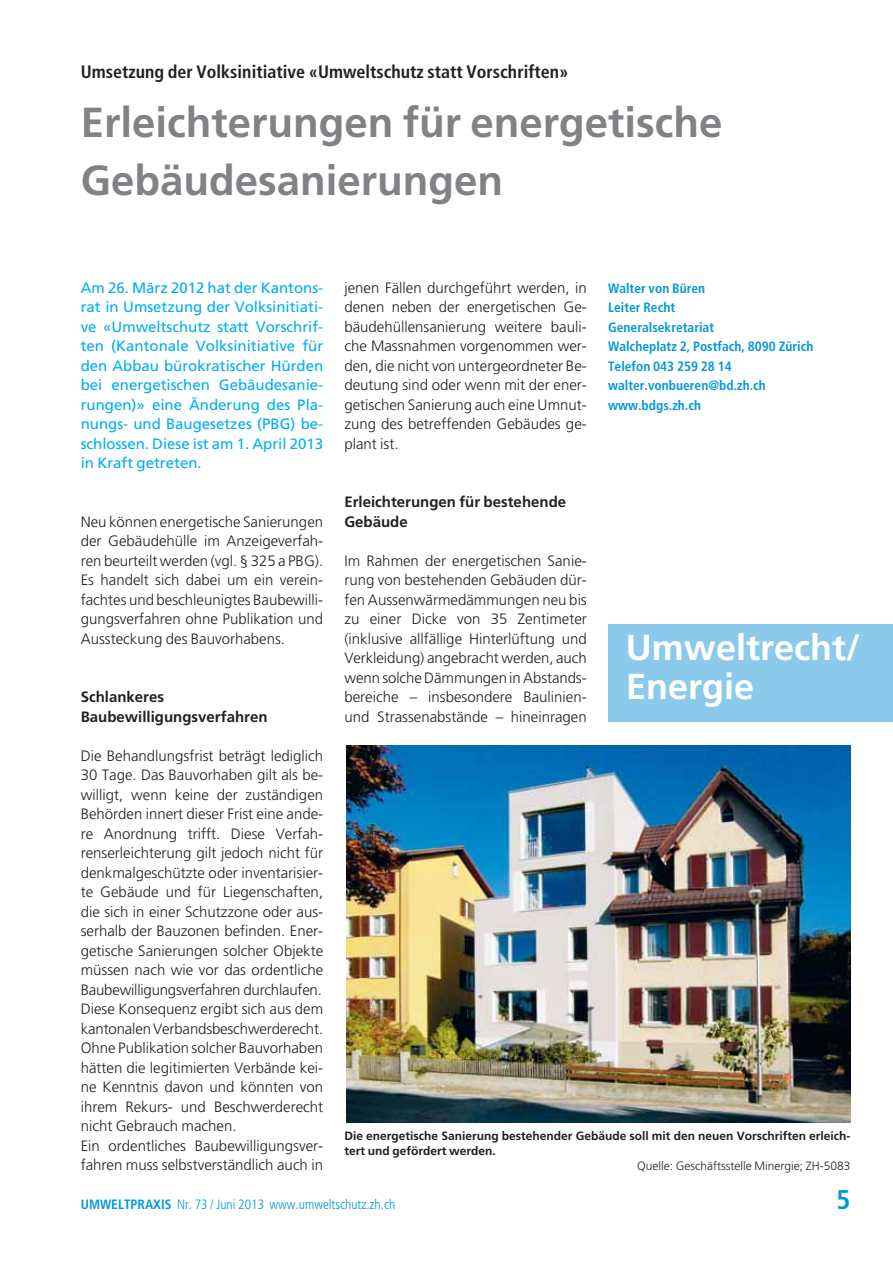
<style>
.page{position:relative;width:893px;height:1263px;background:#fff}
.page>*{position:absolute;margin:0;border:0;box-sizing:border-box;transform-origin:0 0}
.t1{font:700 42px/58.5px "Frutiger LT Std";color:#808285}
.t2{font:700 36px/39px "Frutiger LT Std";color:#fff}
.t3{font:700 condensed 27px "Frutiger LT Std";color:#0098d8}
.t4{font:700 condensed 18px "Frutiger LT Std";color:#231f20}
.t5{font:300 15px/19.5px "Frutiger LT Std";color:#231f20;text-align:justify}
.t6{font:15px/19.5px "Frutiger LT Std";color:#00aeef;text-align:justify}
.t7{font:700 15px/19.5px "Frutiger LT Std";color:#231f20}
.t8{font:700 condensed 13.5px/19.5px "Frutiger LT Std";color:#0098d8}
.t9{font:300 condensed 13.5px "Frutiger LT Std";color:#0098d8}
.t10{font:700 12px/15px "Frutiger LT Std";color:#231f20}
.t11{font:300 12px "Frutiger LT Std";color:#231f20}
.s1{font-weight:700}
</style>
<div class="page">
<div style="left:608px;top:624px;width:285px;height:97px;background:#8ccaec"></div>
<img style="left:346px;top:745px;width:504px;height:377px">
<p class="t4" style="left:81px;top:63px;width:489px">Umsetzung der Volksinitiative «Umweltschutz statt Vorschriften»</p>
<h1 class="t1" style="left:81px;top:95px;width:643px">Erleichterungen für energetische<br>Gebäudesanierungen</h1>
<p class="t6" style="left:81px;top:278px;width:244px">Am 26. März 2012 hat der Kantons&shy;rat in Umsetzung der Volksinitiati&shy;ve «Umweltschutz statt Vorschrif&shy;ten (Kantonale Volksinitiative für den Abbau bürokratischer Hürden bei energetischen Gebäudesanie&shy;rungen)» eine Änderung des Pla&shy;nungs- und Baugesetzes (PBG) be&shy;schlossen. Diese ist am 1. April 2013 in Kraft getreten.</p>
<p class="t5" style="left:81px;top:512px;width:244px">Neu können energetische Sanierungen der Gebäudehülle im Anzeigeverfah&shy;ren beurteilt werden (vgl. § 325 a PBG).<br>Es handelt sich dabei um ein verein&shy;fachtes und beschleunigtes Baubewilli&shy;gungsverfahren ohne Publikation und Aussteckung des Bauvorhabens.</p>
<p class="t7" style="left:81px;top:688px;width:188px">Schlankeres<br>Baubewilligungsverfahren</p>
<p class="t5" style="left:81px;top:746px;width:244px;text-align:left">Die Behandlungsfrist beträgt lediglich 30 Tage. Das Bauvorhaben gilt als be&shy;willigt, wenn keine der zuständigen Behörden innert dieser Frist eine ande&shy;re Anordnung trifft. Diese Verfah&shy;renserleichterung gilt jedoch nicht für denkmalgeschützte oder inventarisier&shy;te Gebäude und für Liegenschaften, die sich in einer Schutzzone oder aus&shy;serhalb der Bauzonen befinden. Ener&shy;getische Sanierungen solcher Objekte müssen nach wie vor das ordentliche Baubewilligungsverfahren durchlaufen.<br>Diese Konsequenz ergibt sich aus dem kantonalen Verbandsbeschwerderecht.<br>Ohne Publikation solcher Bauvorhaben hätten die legitimierten Verbände kei&shy;ne Kenntnis davon und könnten von ihrem Rekurs- und Beschwerderecht nicht Gebrauch machen.<br>Ein ordentliches Baubewilligungsver&shy;fahren muss selbstverständlich auch in</p>
<p class="t5" style="left:344px;top:278px;width:244px">jenen Fällen durchgeführt werden, in denen neben der energetischen Ge - bäu dehüllen sanierung weitere bauli&shy;che Massnahmen vorgenommen wer&shy;den, die nicht von untergeordneter Be&shy;deutung sind oder wenn mit der ener&shy;getischen Sanierung auch eine Umnut&shy;zung des betreffenden Gebäudes ge&shy;plant ist.</p>
<p class="t7" style="left:344px;top:493px;width:223px">Erleichterungen für bestehende<br>Gebäude</p>
<p class="t5" style="left:344px;top:551px;width:244px">Im Rahmen der energetischen Sanie&shy;rung von bestehenden Gebäuden dür&shy;fen Aussenwärmedämmungen neu bis zu einer Dicke von 35 Zentimeter (inklusive allfällige Hinterlüftung und Verkleidung) angebracht werden, auch wenn solche Dämmungen in Abstands - bereiche – insbesondere Baulinien&shy;und Strassenabstände – hineinragen</p>
<p class="t8" style="left:608px;top:279px;width:207px">Walter von Büren<br>Leiter Recht<br>Generalsekretariat<br>Walcheplatz 2, Postfach, 8090 Zürich<br>Telefon 043 259 28 14 walter.vonbueren@bd.zh.ch www.bdgs.zh.ch</p>
<h2 class="t2" style="left:626px;top:630px;width:236px">Umweltrecht/<br>Energie</h2>
<p class="t10" style="left:344px;top:1129px;width:507px">Die energetische Sanierung bestehender Gebäude soll mit den neuen Vorschriften erleich&shy;tert und gefördert werden.</p>
<p class="t11" style="left:637px;top:1160px;width:215px">Quelle: Geschäftsstelle Minergie; ZH-5083</p>
<p class="t9" style="left:81px;top:1198px;width:316px"><span class="s1">UMWELTPRAXIS</span> Nr. 73 / Juni 2013 www.umweltschutz.zh.ch</p>
<h3 class="t3" style="left:836px;top:1186px;width:16px">5</h3>
</div>
